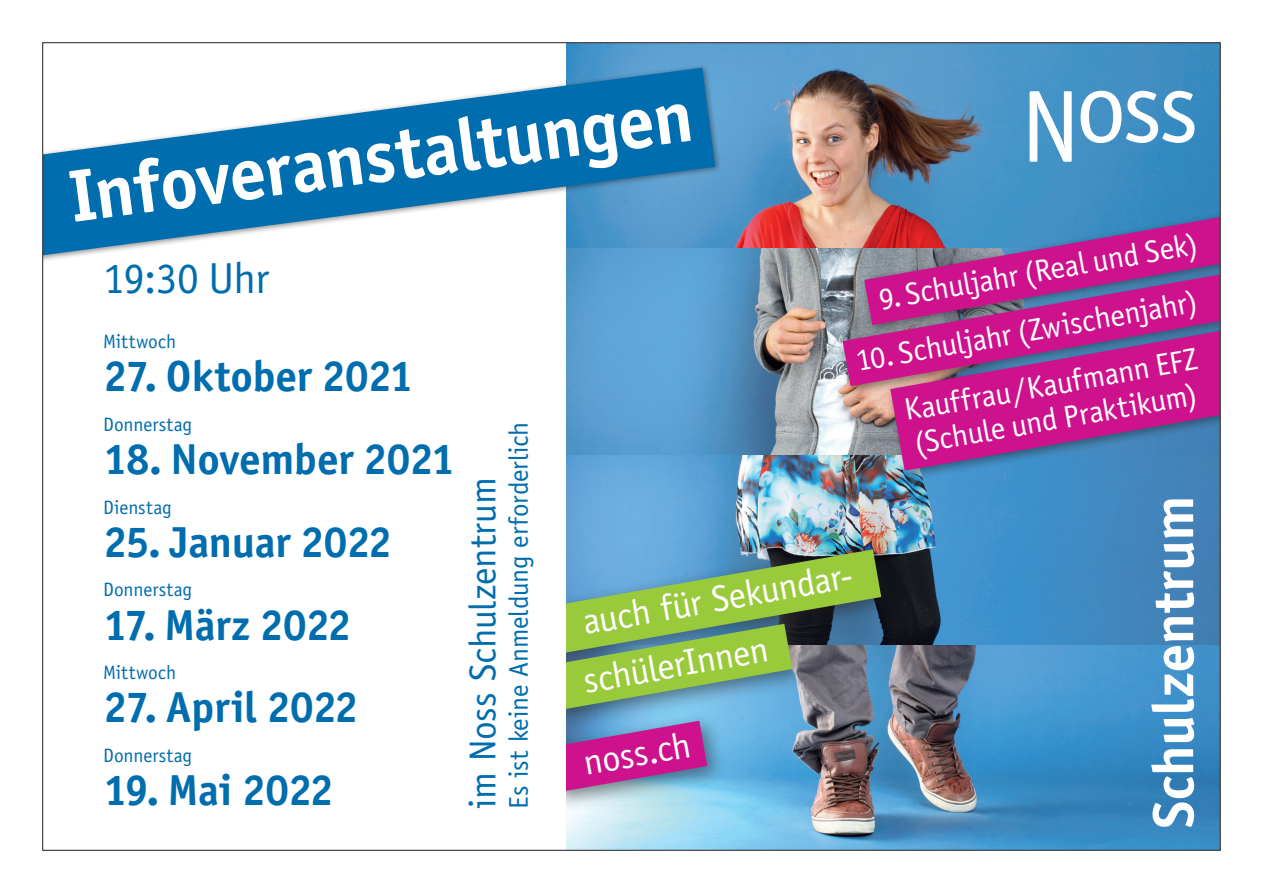
<style>
.page{position:relative;width:1263px;height:893px;background:#fff}
.page>*{position:absolute;margin:0;border:0;box-sizing:border-box;transform-origin:0 0}
.t1{font:700 74.25px "Officina Sans Std";color:#fff}
.t2{font:700 57.9px "Officina Sans Std";letter-spacing:-.005em;color:#fff}
.t3{font:700 43.5px "Officina Sans Std";letter-spacing:-.015em;color:#006dae}
.t4{font:43.5px "Officina Sans Std";letter-spacing:-.02em;color:#006dae}
.t5{font:37.5px "Officina Sans Std";letter-spacing:-.005em;color:#006dae}
.t6{font:36.75px/57.9px "Officina Sans Std";color:#fff}
.t7{font:31.05px/56.7px "Officina Sans Std";color:#fff}
.t8{font:27px "Officina Sans Std";letter-spacing:-.005em;color:#006dae}
.t9{font:19.5px "Officina Sans Std";letter-spacing:-.005em;color:#006dae}
</style>
<div class="page">
<img style="left:566px;top:645px;width:652px;height:203px">
<div style="left:540px;top:711px;width:187px;height:101px;background:#231f20;opacity:.5"></div>
<svg style="left:566px;top:730px;width:141px;height:62px;background:#b23d9b"></svg>
<img style="left:566px;top:454px;width:652px;height:191px">
<div style="left:537px;top:540px;width:364px;height:134px;background:#231f20;opacity:.5"></div>
<div style="left:540px;top:614px;width:272px;height:116px;background:#231f20;opacity:.5"></div>
<svg style="left:566px;top:549px;width:315px;height:161px;background:#79a76e"></svg>
<img style="left:566px;top:248px;width:318px;height:206px">
<img style="left:566px;top:45px;width:652px;height:203px">
<svg style="left:1029px;top:91px;width:43px;height:71px"></svg>
<svg style="left:1080px;top:91px;width:114px;height:52px"></svg>
<div style="left:43px;top:43px;width:523px;height:807px;background:#fff"></div>
<div style="left:10px;top:64px;width:712px;height:199px;background:#231f20;opacity:.5"></div>
<svg style="left:45px;top:68px;width:670px;height:189px;fill:#006dae"></svg>
<div style="left:858px;top:210px;width:388px;height:127px;background:#231f20;opacity:.5"></div>
<div style="left:837px;top:268px;width:406px;height:130px;background:#231f20;opacity:.5"></div>
<svg style="left:843px;top:216px;width:375px;height:170px;background:#a64091"></svg>
<div style="left:884px;top:324px;width:367px;height:158px;background:#231f20;opacity:.5"></div>
<svg style="left:890px;top:330px;width:328px;height:141px;background:#aa2e94"></svg>
<div style="left:0;top:0;width:43px;height:893px;background:#fff"></div>
<div style="left:1220px;top:0;width:43px;height:893px;background:#fff"></div>
<h1 class="t1" style="left:64px;top:148px;width:630px;rotate:-7deg">Infoveranstaltungen</h1>
<h3 class="t4" style="left:103px;top:253px;width:167px">19:30 Uhr</h3>
<p class="t9" style="left:103px;top:330px;width:75px">Mittwoch</p>
<h3 class="t3" style="left:103px;top:349px;width:312px">27. Oktober 2021</h3>
<p class="t9" style="left:103px;top:413px;width:91px">Donnerstag</p>
<h3 class="t3" style="left:103px;top:432px;width:353px">18. November 2021</h3>
<p class="t9" style="left:103px;top:495px;width:70px">Dienstag</p>
<h3 class="t3" style="left:103px;top:515px;width:290px">25. Januar 2022</h3>
<p class="t9" style="left:103px;top:578px;width:91px">Donnerstag</p>
<h3 class="t3" style="left:103px;top:598px;width:250px">17. März 2022</h3>
<p class="t9" style="left:103px;top:661px;width:75px">Mittwoch</p>
<h3 class="t3" style="left:103px;top:680px;width:257px">27. April 2022</h3>
<p class="t9" style="left:103px;top:744px;width:91px">Donnerstag</p>
<h3 class="t3" style="left:103px;top:763px;width:232px">19. Mai 2022</h3>
<p class="t5" style="left:461px;top:809px;width:333px;rotate:-90deg">im Noss Schulzentrum</p>
<p class="t8" style="left:503px;top:809px;width:389px;rotate:-90deg">Es ist keine Anmeldung erforderlich</p>
<p class="t7" style="left:874px;top:271px;width:325px;rotate:-10deg">9. Schuljahr (Real und Sek)</p>
<p class="t7" style="left:890px;top:326px;width:308px;text-indent:-39px;rotate:-10deg">10. Schuljahr (Zwischenjahr)<br>Kauffrau/Kaufmann EFZ</p>
<p class="t7" style="left:910px;top:416px;width:288px;rotate:-10deg">(Schule und Praktikum)</p>
<p class="t6" style="left:569px;top:595px;width:290px;rotate:-10deg">auch für Sekundar&shy;schülerInnen</p>
<p class="t6" style="left:579px;top:734px;width:110px;rotate:-10deg">noss.ch</p>
<h2 class="t2" style="left:1137px;top:828px;width:334px;rotate:-90deg">Schulzentrum</h2>
</div>
